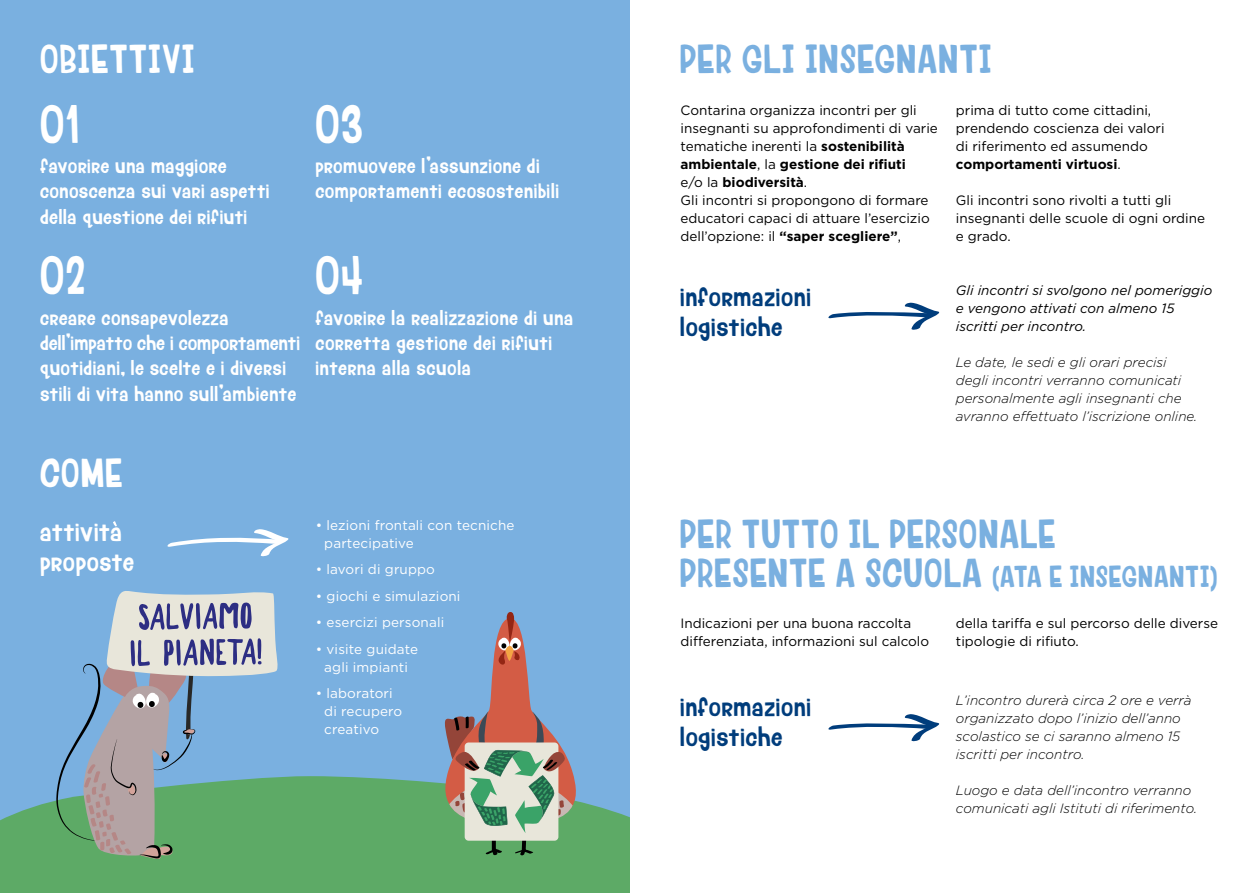
<style>
.page{position:relative;width:1259px;height:893px;background:#fff}
.page>*{position:absolute;margin:0;border:0;box-sizing:border-box;transform-origin:0 0}
.t1{font:48px "Lumberjack";letter-spacing:.04em;color:#fff}
.t2{font:36px "Lumberjack";letter-spacing:.025em;color:#7ab0e0}
.t3{font:36px "Lumberjack";letter-spacing:.025em;color:#fff}
.t4{font:27px/30px "Lumberjack";letter-spacing:.03em;color:#003d7c}
.t5{font:27px "Lumberjack";letter-spacing:.015em;color:#7ab0e0}
.t6{font:27px/30px "Lumberjack";letter-spacing:.02em;color:#fff}
.t7{font:21px/25.2px "Lumberjack";letter-spacing:.03em;color:#fff}
.t8{font:13.5px/18px "Gotham";color:#000}
.t9{font:italic 300 13.5px/18px "Gotham";color:#000}
.t10{font:13.5px/18px "Gotham";letter-spacing:.01em;color:#fff}
.t11{font:italic 13.5px/18px "Gotham";color:#000}
.s1{font-weight:700}
.s2{font-size:36px}
</style>
<div class="page">
<div style="left:0;top:0;width:629px;height:893px;background:#7ab0e0"></div>
<svg style="left:167px;top:529px;width:122px;height:28px"></svg>
<svg style="left:828px;top:714px;width:111px;height:28px"></svg>
<svg style="left:828px;top:303px;width:111px;height:27px"></svg>
<svg style="left:113px;top:521px;width:4px;height:5px"></svg>
<svg style="left:0;top:776px;width:629px;height:117px;background:#5faa70"></svg>
<svg style="left:438px;top:612px;width:144px;height:243px"></svg>
<svg style="left:56px;top:591px;width:223px;height:268px"></svg>
<h2 class="t3" style="left:40px;top:38px;width:156px">OBIETTIVI</h2>
<h1 class="t1" style="left:40px;top:96px;width:40px">01</h1>
<h3 class="t7" style="left:40px;top:153px;width:231px">favorire una maggiore conoscenza sui vari aspetti della questione dei rifiuti</h3>
<h1 class="t1" style="left:40px;top:247px;width:48px">02</h1>
<h3 class="t7" style="left:40px;top:304px;width:261px">creare consapevolezza dell’impatto che i comportamenti quotidiani, le scelte e i diversi stili di vita hanno sull’ambiente</h3>
<h1 class="t1" style="left:316px;top:96px;width:49px">03</h1>
<h3 class="t7" style="left:316px;top:153px;width:245px">promuovere l’assunzione di comportamenti ecosostenibili</h3>
<h1 class="t1" style="left:316px;top:247px;width:49px">04</h1>
<h3 class="t7" style="left:316px;top:304px;width:259px">favorire la realizzazione di una corretta gestione dei rifiuti interna alla scuola</h3>
<h2 class="t3" style="left:40px;top:452px;width:84px">COME</h2>
<h3 class="t6" style="left:40px;top:515px;width:96px">attività proposte</h3>
<p class="t10" style="left:324px;top:516px;width:192px;text-indent:-9px">• lezioni frontali con tecniche partecipative</p>
<p class="t10" style="left:316px;top:560px;width:121px">• lavori di gruppo</p>
<p class="t10" style="left:316px;top:587px;width:146px">• giochi e simulazioni</p>
<p class="t10" style="left:316px;top:613px;width:130px">• esercizi personali</p>
<p class="t10" style="left:316px;top:640px;width:104px;text-align:center">• visite guidate agli impianti</p>
<p class="t10" style="left:324px;top:684px;width:79px;text-indent:-9px">• laboratori di recupero creativo</p>
<h2 class="t2" style="left:680px;top:38px;width:313px">PER GLI INSEGNANTI</h2>
<p class="t8" style="left:680px;top:101px;width:259px">Contarina organizza incontri per gli insegnanti su approfondimenti di varie tematiche inerenti la <span class="s1">sostenibilità ambientale</span>, la <span class="s1">gestione dei rifiuti<br></span>e/o la <span class="s1">biodiversità</span>.<br>Gli incontri si propongono di formare educatori capaci di attuare l’esercizio dell’opzione: il <span class="s1">“saper scegliere”</span>,</p>
<p class="t8" style="left:956px;top:101px;width:210px">prima di tutto come cittadini, prendendo coscienza dei valori di riferimento ed assumendo <span class="s1">comportamenti virtuosi</span>.</p>
<p class="t8" style="left:956px;top:191px;width:251px">Gli incontri sono rivolti a tutti gli insegnanti delle scuole di ogni ordine e grado.</p>
<h3 class="t4" style="left:680px;top:281px;width:132px">informazioni logistiche</h3>
<p class="t11" style="left:956px;top:281px;width:258px">Gli incontri si svolgono nel pomeriggio e vengono attivati con almeno 15 iscritti per incontro.</p>
<p class="t9" style="left:956px;top:353px;width:243px">Le date, le sedi e gli orari precisi degli incontri verranno comunicati personalmente agli insegnanti che avranno effettuato l’iscrizione online.</p>
<h2 class="t2" style="left:680px;top:513px;width:377px">PER TUTTO IL PERSONALE</h2>
<h3 class="t5" style="left:680px;top:560px;width:538px"><span class="s2">PRESENTE A SCUOLA</span> (ATA E INSEGNANTI)</h3>
<p class="t8" style="left:680px;top:614px;width:250px">Indicazioni per una buona raccolta differenziata, informazioni sul calcolo</p>
<p class="t8" style="left:956px;top:614px;width:264px">della tariffa e sul percorso delle diverse tipologie di rifiuto.</p>
<h3 class="t4" style="left:680px;top:691px;width:132px">informazioni logistiche</h3>
<p class="t9" style="left:956px;top:691px;width:237px">L’incontro durerà circa 2 ore e verrà organizzato dopo l’inizio dell’anno scolastico se ci saranno almeno 15 iscritti per incontro.</p>
<p class="t9" style="left:956px;top:781px;width:243px">Luogo e data dell’incontro verranno comunicati agli Istituti di riferimento.</p>
</div>
